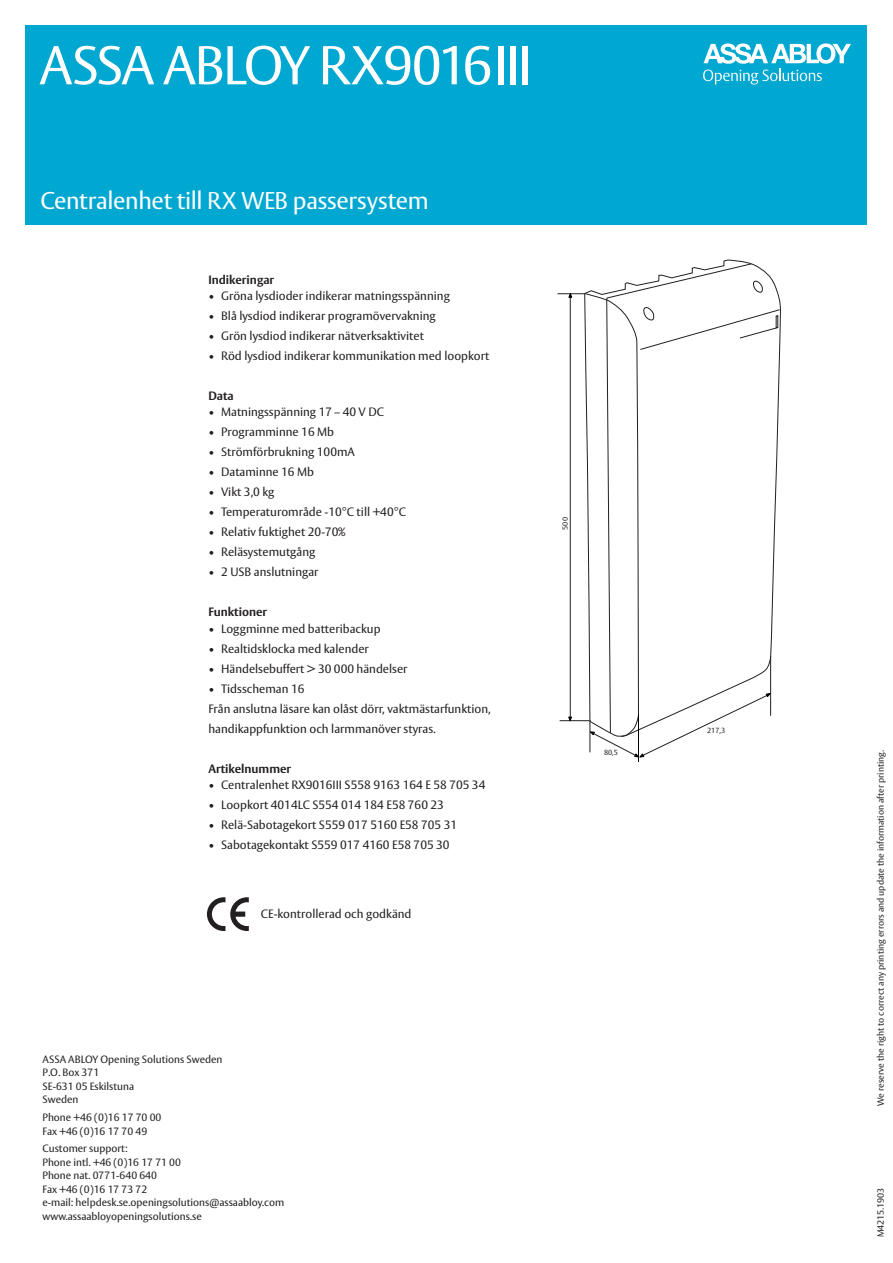
<style>
.page{position:relative;width:893px;height:1263px;background:#fff}
.page>*{position:absolute;margin:0;border:0;box-sizing:border-box;transform-origin:0 0}
.Huvudrubrik_framsida{font:54px "ASSA Vesta";letter-spacing:-.04em;color:#fff}
.Underrubrik_framsida{font:24px "ASSA Vesta";letter-spacing:-.015em;color:#fff}
.Punktlista{font:12px "ASSA Vesta";color:#231f20}
.Brödtext_rubrik{font:700 12px "ASSA Vesta";color:#231f20}
.Brödtext{font:12px "ASSA Vesta";color:#231f20}
.t1{font:10.5px/13.5px "ASSA Vesta";color:#231f20}
.Brödtext-2{font:9px "ASSA Vesta";color:#231f20}
.t2{font:7.35px "ASSA Vesta";color:#231f20}
</style>
<div class="page">
<div style="left:26px;top:26px;width:841px;height:199px;background:#00a7d1"></div>
<svg style="left:703px;top:43px;width:148px;height:42px"></svg>
<svg style="left:656px;top:263px;width:96px;height:18px"></svg>
<hr style="left:638px;top:714px;width:1px;height:47px;background:#000001">
<svg style="left:558px;top:281px;width:222px;height:476px"></svg>
<svg style="left:207px;top:897px;width:42px;height:34px"></svg>
<p class="Huvudrubrik_framsida" style="left:39px;top:33px;width:494px">ASSA ABLOY RX9016III</p>
<p class="Underrubrik_framsida" style="left:40px;top:186px;width:390px">Centralenhet till RX WEB passersystem</p>
<p class="Brödtext_rubrik" style="left:208px;top:272px;width:67px">Indikeringar</p>
<p class="Punktlista" style="left:208px;top:288px;width:243px">• Gröna lysdioder indikerar matningsspänning</p>
<p class="Punktlista" style="left:208px;top:308px;width:229px">• Blå lysdiod indikerar programövervakning</p>
<p class="Punktlista" style="left:208px;top:328px;width:217px">• Grön lysdiod indikerar nätverksaktivitet</p>
<p class="Punktlista" style="left:208px;top:348px;width:282px">• Röd lysdiod indikerar kommunikation med loopkort</p>
<p class="Brödtext_rubrik" style="left:208px;top:388px;width:27px">Data</p>
<p class="Punktlista" style="left:208px;top:405px;width:177px">• Matningsspänning 17 – 40 V DC</p>
<p class="Punktlista" style="left:208px;top:425px;width:127px">• Programminne 16 Mb</p>
<p class="Punktlista" style="left:208px;top:445px;width:148px">• Strömförbrukning 100mA</p>
<p class="Punktlista" style="left:208px;top:465px;width:107px">• Dataminne 16 Mb</p>
<p class="Punktlista" style="left:208px;top:485px;width:68px">• Vikt 3,0 kg</p>
<p class="Punktlista" style="left:208px;top:505px;width:199px">• Temperaturområde -10°C till +40°C</p>
<p class="Punktlista" style="left:208px;top:525px;width:138px">• Relativ fuktighet 20-70%</p>
<p class="Punktlista" style="left:208px;top:545px;width:109px">• Reläsystemutgång</p>
<p class="Punktlista" style="left:208px;top:565px;width:112px">• 2 USB anslutningar</p>
<p class="Brödtext_rubrik" style="left:208px;top:605px;width:60px">Funktioner</p>
<p class="Punktlista" style="left:208px;top:621px;width:174px">• Loggminne med batteribackup</p>
<p class="Punktlista" style="left:208px;top:641px;width:162px">• Realtidsklocka med kalender</p>
<p class="Punktlista" style="left:208px;top:661px;width:201px">• Händelsebuffert &gt; 30 000 händelser</p>
<p class="Punktlista" style="left:208px;top:681px;width:98px">• Tidsscheman 16</p>
<p class="Punktlista" style="left:208px;top:701px;width:284px">Från anslutna läsare kan olåst dörr, vaktmästarfunktion,</p>
<p class="Punktlista" style="left:208px;top:721px;width:229px">handikappfunktion och larmmanöver styras.</p>
<p class="Brödtext_rubrik" style="left:208px;top:761px;width:84px">Artikelnummer</p>
<p class="Punktlista" style="left:208px;top:778px;width:279px">• Centralenhet RX9016III S558 9163 164 E 58 705 34</p>
<p class="Punktlista" style="left:208px;top:798px;width:237px">• Loopkort 4014LC S554 014 184 E58 760 23</p>
<p class="Punktlista" style="left:208px;top:818px;width:250px">• Relä-Sabotagekort S559 017 5160 E58 705 31</p>
<p class="Punktlista" style="left:208px;top:838px;width:243px">• Sabotagekontakt S559 017 4160 E58 705 30</p>
<p class="Brödtext" style="left:261px;top:907px;width:152px">CE-kontrollerad och godkänd</p>
<p class="t2" style="left:561px;top:530px;width:14px;rotate:-90deg">500</p>
<p class="t2" style="left:604px;top:748px;width:15px">80,5</p>
<p class="t1" style="left:43px;top:1053px;width:182px">ASSA ABLOY Opening Solutions Sweden<br>P.O. Box 371<br>SE-631 05 Eskilstuna<br>Sweden</p>
<p class="t1" style="left:43px;top:1111px;width:120px">Phone +46 (0)16 17 70 00<br>Fax +46 (0)16 17 70 49</p>
<p class="t1" style="left:43px;top:1142px;width:243px">Customer support:<br>Phone intl. +46 (0)16 17 71 00<br>Phone nat. 0771-640 640<br>Fax +46 (0)16 17 73 72<br>e-mail: helpdesk.se.openingsolutions@assaabloy.com www.assaabloyopeningsolutions.se</p>
<p class="t2" style="left:707px;top:726px;width:20px">217,3</p>
<p class="Brödtext-2" style="left:875px;top:1106px;width:357px;rotate:-90deg">We reserve the right to correct any printing errors and update the information after printing.</p>
<p class="Brödtext-2" style="left:875px;top:1237px;width:51px;rotate:-90deg">M4215.1903</p>
</div>
